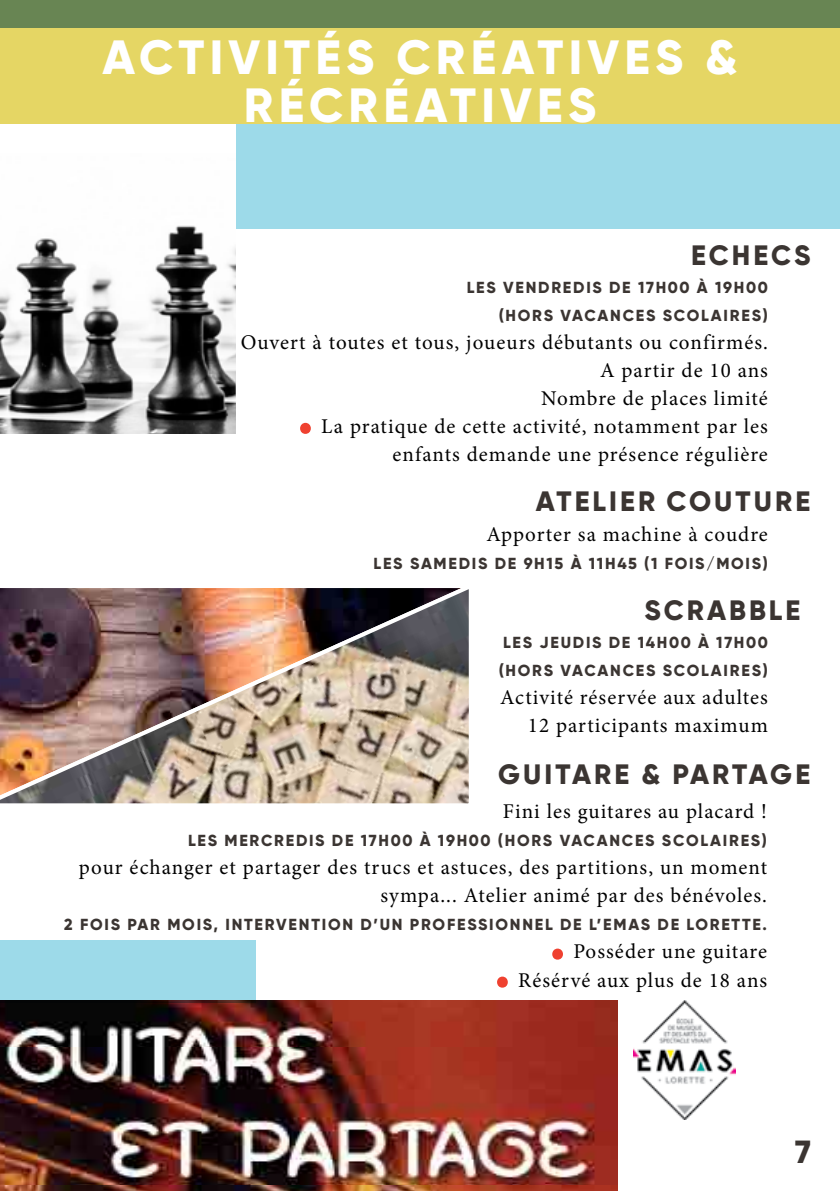
<style>
.page{position:relative;width:840px;height:1191px;background:#fff}
.page>*{position:absolute;margin:0;border:0;box-sizing:border-box;transform-origin:0 0}
.t1{font:96px "Minion Pro";color:#ef4130}
.t2{font:800 48px/48px "Gilroy";letter-spacing:.11em;color:#fff}
.t3{font:800 32px "Gilroy";color:#3b3532}
.t4{font:800 28px "Gilroy";letter-spacing:.11em;color:#3b3532}
.t5{font:21px/28px "Minion Pro";letter-spacing:.05em;color:#000;text-align:right}
.t6{font:800 16px "Gilroy";letter-spacing:.105em;color:#3b3532}
</style>
<div class="page">
<img style="left:0;top:1000px;width:617px;height:191px">
<img style="left:633px;top:1000px;width:101px;height:119px">
<img style="left:0;top:225px;width:236px;height:209px">
<div style="left:0;top:940px;width:256px;height:63px;background:#9ddae9"></div>
<div style="left:0;top:28px;width:839px;height:96px;background:#e5d664"></div>
<div style="left:236px;top:124px;width:603px;height:105px;background:#9ddae9"></div>
<div style="left:0;top:0;width:839px;height:28px;background:#688553"></div>
<img style="left:0;top:588px;width:469px;height:216px">
<h2 class="t2" style="left:102px;top:33px;width:31px">ACTI</h2>
<h2 class="t2" style="left:244px;top:33px;width:495px;text-indent:-15px">VITÉS CRÉATIVES &amp;<br>RÉCRÉATIVES</h2>
<h3 class="t4" style="left:690px;top:237px;width:121px">ECHECS</h3>
<p class="t6" style="left:466px;top:277px;width:61px">LES VENDREDIS</p>
<p class="t6" style="left:608px;top:277px;width:160px">DE 17H00 À 19H00</p>
<p class="t6" style="left:498px;top:305px;width:32px">(HORS</p>
<p class="t6" style="left:560px;top:305px;width:25px">VACANCES</p>
<p class="t6" style="left:662px;top:305px;width:12px">SCOLAIRES</p>
<p class="t6" style="left:762px;top:305px;width:7px">)</p>
<p class="t5" style="left:240px;top:328px;width:528px">Ouvert à toutes et tous, joueurs débutants ou confirmés.<br>A partir de 10 ans<br>Nombre de places limité</p>
<h1 class="t1" style="left:294px;top:338px;width:23px">.</h1>
<p class="t5" style="left:321px;top:412px;width:448px">La pratique de cette activité, notamment par les enfants demande une présence régulière</p>
<h3 class="t4" style="left:535px;top:484px;width:276px">ATELIER COUTURE</h3>
<p class="t5" style="left:486px;top:520px;width:283px">Apporter sa machine à coudre</p>
<p class="t6" style="left:373px;top:553px;width:49px">LES SAMEDIS</p>
<p class="t6" style="left:494px;top:553px;width:191px">DE 9H15 À 11H45 (1 FOIS</p>
<p class="t6" style="left:706px;top:553px;width:22px">/MOIS</p>
<p class="t6" style="left:762px;top:553px;width:7px">)</p>
<h3 class="t4" style="left:644px;top:592px;width:157px">SCRABBLE</h3>
<p class="t6" style="left:502px;top:632px;width:59px">LES JEUDIS</p>
<p class="t6" style="left:608px;top:632px;width:160px">DE 14H00 À 17H00</p>
<p class="t6" style="left:498px;top:660px;width:32px">(HORS</p>
<p class="t6" style="left:560px;top:660px;width:25px">VACANCES</p>
<p class="t6" style="left:662px;top:660px;width:12px">SCOLAIRES</p>
<p class="t6" style="left:762px;top:660px;width:7px">)</p>
<p class="t5" style="left:500px;top:683px;width:269px">Activité réservée aux adultes<br>12 participants maximum</p>
<h3 class="t4" style="left:498px;top:756px;width:313px">GUITARE &amp; PARTAGE</h3>
<p class="t5" style="left:502px;top:798px;width:265px">Fini les guitares au placard !</p>
<p class="t6" style="left:188px;top:830px;width:49px">LES MERCREDIS</p>
<p class="t6" style="left:332px;top:830px;width:198px">DE 17H00 À 19H00 (HORS</p>
<p class="t6" style="left:559px;top:830px;width:25px">VACANCES</p>
<p class="t6" style="left:661px;top:830px;width:12px">SCOLAIRES</p>
<p class="t6" style="left:761px;top:830px;width:7px">)</p>
<p class="t5" style="left:79px;top:854px;width:689px">pour échanger et partager des trucs et astuces, des partitions, un moment sympa... Atelier animé par des bénévoles.</p>
<p class="t6" style="left:64px;top:914px;width:37px">2 FOIS</p>
<p class="t6" style="left:127px;top:914px;width:52px">PAR MOIS</p>
<p class="t6" style="left:213px;top:914px;width:30px">, INTER</p>
<p class="t6" style="left:276px;top:914px;width:24px">VENTION</p>
<p class="t6" style="left:360px;top:914px;width:109px">D’UN PROFESSIONNEL</p>
<p class="t6" style="left:560px;top:914px;width:147px">DE L’EMAS DE LORETTE</p>
<p class="t6" style="left:762px;top:914px;width:6px">.</p>
<h1 class="t1" style="left:546px;top:863px;width:23px">.</h1>
<p class="t5" style="left:573px;top:938px;width:195px">Posséder une guitare</p>
<h1 class="t1" style="left:491px;top:891px;width:23px">.</h1>
<p class="t5" style="left:518px;top:966px;width:250px">Résérvé aux plus de 18 ans</p>
<h3 class="t3" style="left:794px;top:1131px;width:17px">7</h3>
</div>
